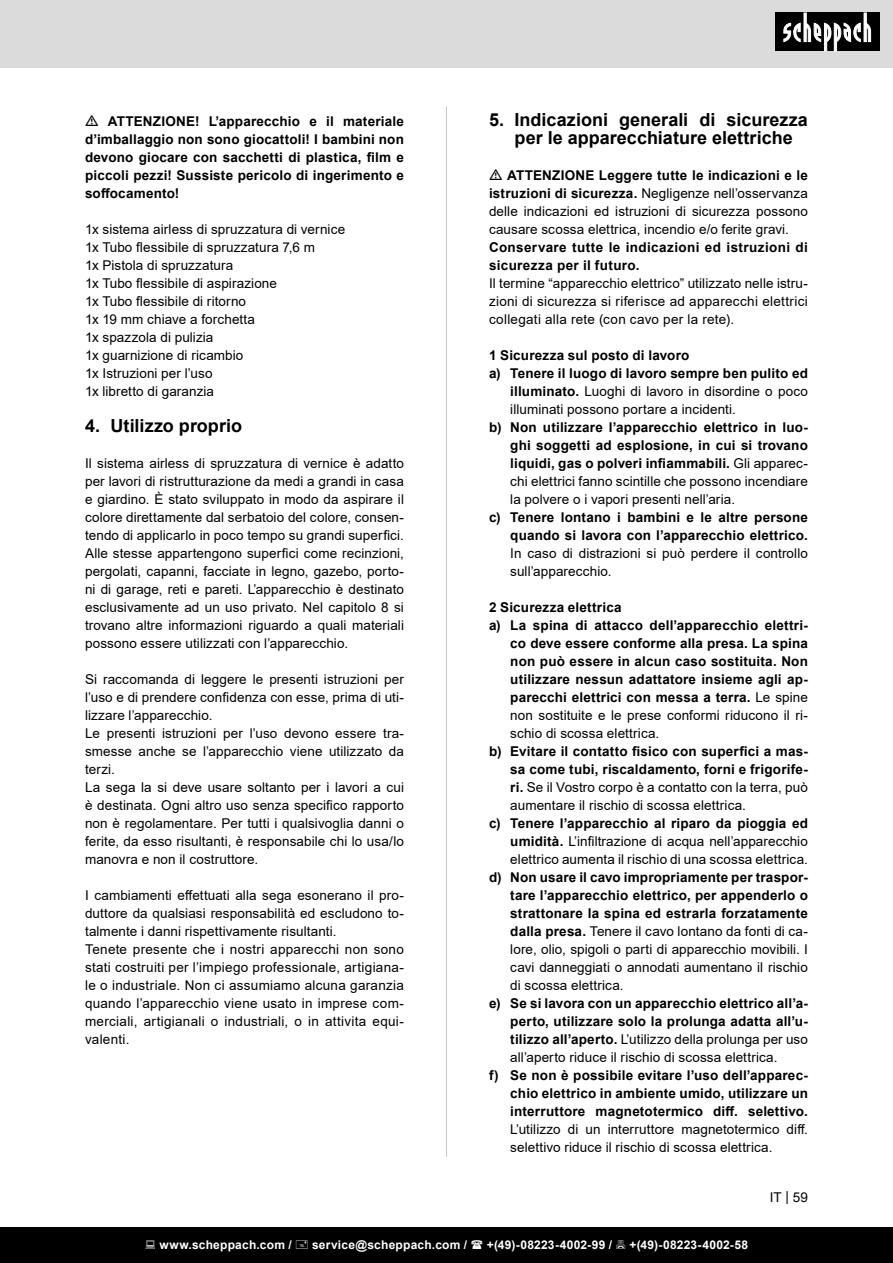
<style>
.page{position:relative;width:893px;height:1263px;background:#fff}
.page>*{position:absolute;margin:0;border:0;box-sizing:border-box;transform-origin:0 0}
.t1{font:700 18px/18px "Arial";color:#000;text-align:center}
.t2{font:13.5px/18px "Arial";letter-spacing:.01em;color:#000;text-align:justify}
.t3{font:700 13.5px/18px "Arial";letter-spacing:.015em;color:#000;text-align:justify}
.t4{font:700 12px "Arial";letter-spacing:.02em;color:#fff}
.s1{font-weight:700}
.s2{font-weight:400}
</style>
<div class="page">
<div style="left:0;top:0;width:893px;height:67px;background:#dbdbdb"></div>
<div style="left:0;top:1227px;width:893px;height:36px;background:#000"></div>
<div style="left:775px;top:13px;width:105px;height:38px;background:#000"></div>
<svg style="left:783px;top:13px;width:88px;height:38px"></svg>
<hr style="left:446px;top:106px;width:1px;height:1051px;background:#c7c7c7">
<p class="t3" style="left:85px;top:112px;width:320px;text-indent:23px">ATTENZIONE! L’apparecchio e il materiale d’imballaggio non sono giocattoli! I bambini non devono giocare con sacchetti di plastica, film e piccoli pezzi! Sussiste pericolo di ingerimento e soffocamento!</p>
<p class="t2" style="left:85px;top:220px;width:262px">1x sistema airless di spruzzatura di vernice</p>
<p class="t2" style="left:85px;top:238px;width:232px">1x Tubo flessibile di spruzzatura 7,6 m</p>
<p class="t2" style="left:85px;top:256px;width:150px">1x Pistola di spruzzatura</p>
<p class="t2" style="left:85px;top:274px;width:194px">1x Tubo flessibile di aspirazione</p>
<p class="t2" style="left:85px;top:292px;width:163px">1x Tubo flessibile di ritorno</p>
<p class="t2" style="left:85px;top:310px;width:172px">1x 19 mm chiave a forchetta</p>
<p class="t2" style="left:85px;top:328px;width:130px">1x spazzola di pulizia</p>
<p class="t2" style="left:85px;top:346px;width:160px">1x guarnizione di ricambio</p>
<p class="t2" style="left:85px;top:364px;width:129px">1x Istruzioni per l’uso</p>
<p class="t2" style="left:85px;top:382px;width:131px">1x libretto di garanzia</p>
<p class="t1" style="left:85px;top:417px;width:159px">4. Utilizzo proprio</p>
<p class="t2" style="left:85px;top:454px;width:320px">Il sistema airless di spruzzatura di vernice è adatto per lavori di ristrutturazione da medi a grandi in casa e giardino. È stato sviluppato in modo da aspirare il colore direttamente dal serbatoio del colore, consen&shy;tendo di applicarlo in poco tempo su grandi superfici.<br>Alle stesse appartengono superfici come recinzioni, pergolati, capanni, facciate in legno, gazebo, porto&shy;ni di garage, reti e pareti. L’apparecchio è destinato esclusivamente ad un uso privato. Nel capitolo 8 si trovano altre informazioni riguardo a quali materiali possono essere utilizzati con l’apparecchio.</p>
<p class="t2" style="left:85px;top:670px;width:320px">Si raccomanda di leggere le presenti istruzioni per l’uso e di prendere confidenza con esse, prima di uti&shy;lizzare l’apparecchio.</p>
<p class="t2" style="left:85px;top:724px;width:320px">Le presenti istruzioni per l’uso devono essere tra&shy;smesse anche se l’apparecchio viene utilizzato da terzi.</p>
<p class="t2" style="left:85px;top:778px;width:320px">La sega la si deve usare soltanto per i lavori a cui è destinata. Ogni altro uso senza specifico rapporto non è regolamentare. Per tutti i qualsivoglia danni o ferite, da esso risultanti, è responsabile chi lo usa/lo manovra e non il costruttore.</p>
<p class="t2" style="left:85px;top:886px;width:320px">I cambiamenti effettuati alla sega esonerano il pro&shy;duttore da qualsiasi responsabilità ed escludono to&shy;talmente i danni rispettivamente risultanti.</p>
<p class="t2" style="left:85px;top:940px;width:320px">Tenete presente che i nostri apparecchi non sono stati costruiti per l’impiego professionale, artigiana&shy;le o industriale. Non ci assumiamo alcuna garanzia quando l’apparecchio viene usato in imprese com&shy;merciali, artigianali o industriali, o in attivita equi&shy;valenti.</p>
<p class="t1" style="left:489px;top:111px;width:320px">5. Indicazioni generali di sicurezza per le apparecchiature elettriche</p>
<p class="t2" style="left:489px;top:166px;width:320px;text-indent:18px"><span class="s1">ATTENZIONE Leggere tutte le indicazioni e le istruzioni di sicurezza.</span> Negligenze nell’osservanza delle indicazioni ed istruzioni di sicurezza possono causare scossa elettrica, incendio e/o ferite gravi.</p>
<p class="t3" style="left:489px;top:238px;width:320px">Conservare tutte le indicazioni ed istruzioni di sicurezza per il futuro.</p>
<p class="t2" style="left:489px;top:274px;width:320px">Il termine “apparecchio elettrico” utilizzato nelle istru&shy;zioni di sicurezza si riferisce ad apparecchi elettrici collegati alla rete (con cavo per la rete).</p>
<p class="t3" style="left:489px;top:346px;width:202px">1 Sicurezza sul posto di lavoro</p>
<p class="t2" style="left:510px;top:364px;width:299px;text-indent:-21px"><span class="s1">a) Tenere il luogo di lavoro sempre ben pulito ed illuminato.</span> Luoghi di lavoro in disordine o poco illuminati possono portare a incidenti.</p>
<p class="t3" style="left:510px;top:418px;width:299px;text-indent:-21px">b) Non utilizzare l’apparecchio elettrico in luo&shy;ghi soggetti ad esplosione, in cui si trovano liquidi, gas o polveri infiammabili. <span class="s2">Gli apparec&shy;chi elettrici fanno scintille che possono incendiare la polvere o i vapori presenti nell’aria.</span></p>
<p class="t3" style="left:510px;top:508px;width:299px;text-indent:-21px">c) Tenere lontano i bambini e le altre persone quando si lavora con l’apparecchio elettrico.<br><span class="s2">In caso di distrazioni si può perdere il controllo sull’apparecchio.</span></p>
<p class="t3" style="left:489px;top:598px;width:134px">2 Sicurezza elettrica</p>
<p class="t3" style="left:510px;top:616px;width:299px;text-indent:-21px">a) La spina di attacco dell’apparecchio elettri&shy;co deve essere conforme alla presa. La spina non può essere in alcun caso sostituita. Non utilizzare nessun adattatore insieme agli ap&shy;parecchi elettrici con messa a terra. <span class="s2">Le spine non sostituite e le prese conformi riducono il ri&shy;schio di scossa elettrica.</span></p>
<p class="t3" style="left:510px;top:742px;width:299px;text-indent:-21px">b) Evitare il contatto fisico con superfici a mas&shy;sa come tubi, riscaldamento, forni e frigorife&shy;ri. <span class="s2">Se il Vostro corpo è a contatto con la terra, può aumentare il rischio di scossa elettrica.</span></p>
<p class="t2" style="left:510px;top:814px;width:299px;text-indent:-21px"><span class="s1">c) Tenere l’apparecchio al riparo da pioggia ed umidità.</span> L’infiltrazione di acqua nell’apparecchio elettrico aumenta il rischio di una scossa elettrica.</p>
<p class="t2" style="left:510px;top:868px;width:299px;text-indent:-21px"><span class="s1">d) Non usare il cavo impropriamente per traspor&shy;tare l’apparecchio elettrico, per appenderlo o strattonare la spina ed estrarla forzatamente dalla presa.</span> Tenere il cavo lontano da fonti di ca&shy;lore, olio, spigoli o parti di apparecchio movibili. I cavi danneggiati o annodati aumentano il rischio di scossa elettrica.</p>
<p class="t3" style="left:510px;top:994px;width:299px;text-indent:-21px">e) Se si lavora con un apparecchio elettrico all’a&shy;perto, utilizzare solo la prolunga adatta all’u&shy;tilizzo all’aperto. <span class="s2">L’utilizzo della prolunga per uso all’aperto riduce il rischio di scossa elettrica.</span></p>
<p class="t3" style="left:510px;top:1066px;width:299px;text-indent:-21px">f) Se non è possibile evitare l’uso dell’apparec&shy;chio elettrico in ambiente umido, utilizzare un interruttore magnetotermico diff. selettivo.<br><span class="s2">L’utilizzo di un interruttore magnetotermico diff. selettivo riduce il rischio di scossa elettrica.</span></p>
<p class="t2" style="left:770px;top:1188px;width:40px">IT | 59</p>
<p class="t4" style="left:159px;top:1236px;width:134px">www.scheppach.com /</p>
<p class="t4" style="left:312px;top:1236px;width:157px">service@scheppach.com /</p>
<p class="t4" style="left:487px;top:1236px;width:127px">+(49)-08223-4002-99 /</p>
<p class="t4" style="left:629px;top:1236px;width:120px">+(49)-08223-4002-58</p>
</div>
